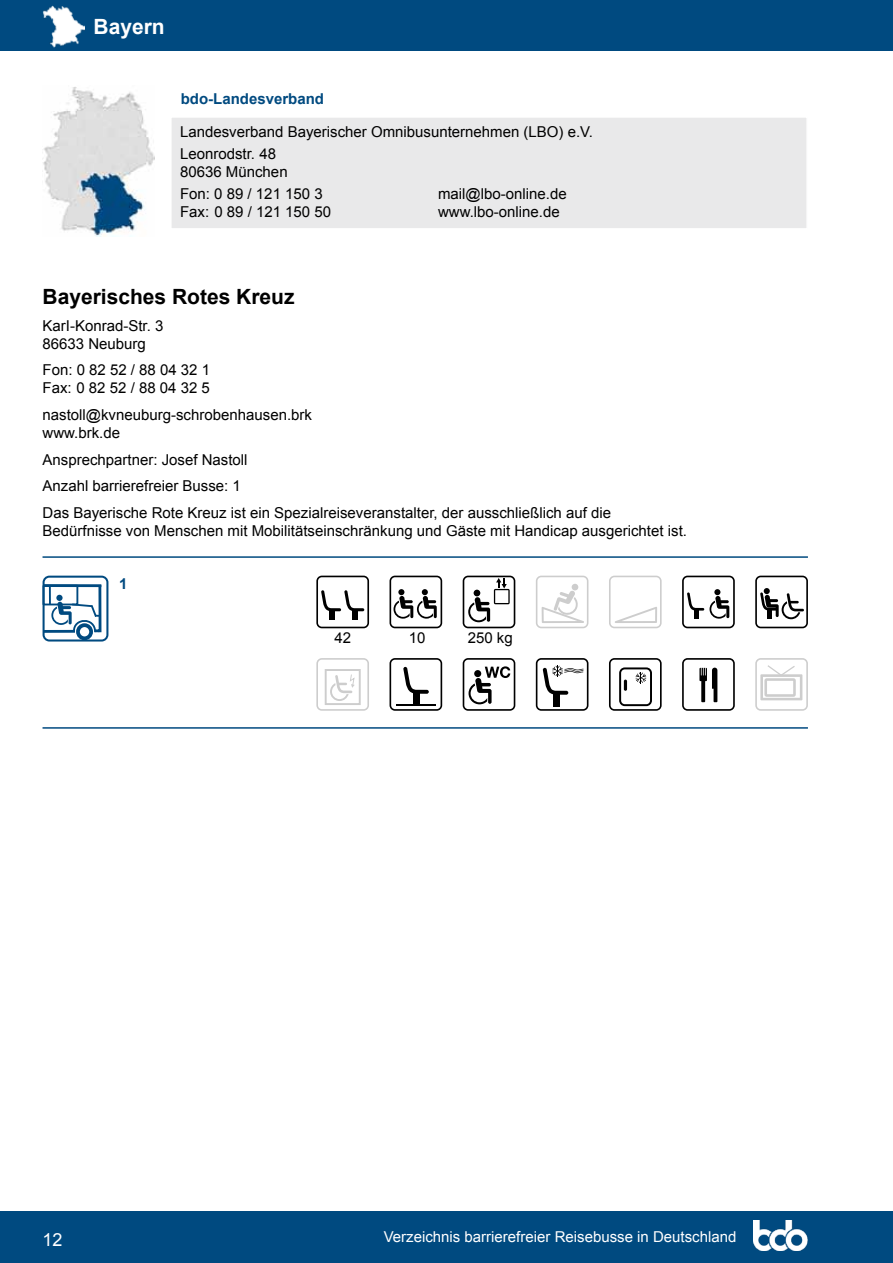
<style>
.page{position:relative;width:893px;height:1263px;background:#fff}
.page>*{position:absolute;margin:0;border:0;box-sizing:border-box;transform-origin:0 0}
.t1{font:700 21px "Arial";color:#000}
.t2{font:700 21px "Arial";color:#fff}
.t3{font:18px "Arial";color:#fff}
.t4{font:15px/18px "Arial";color:#000}
.t5{font:15px "Arial";color:#fff}
.t6{font:700 15px "Arial";color:#004a80}
</style>
<div class="page">
<div style="left:0;top:0;width:893px;height:51px;background:#004a80"></div>
<div style="left:0;top:1212px;width:893px;height:51px;background:#004a80"></div>
<img style="left:754px;top:1220px;width:54px;height:30px">
<img style="left:43px;top:87px;width:111px;height:149px">
<div style="left:171px;top:117px;width:636px;height:112px;background:#e9e9ea"></div>
<div style="left:170px;top:116px;width:638px;height:114px;border:2px solid #fff"></div>
<hr style="left:43px;top:556px;width:765px;height:2px;background:#004a80">
<hr style="left:43px;top:727px;width:765px;height:2px;background:#004a80">
<svg style="left:43px;top:576px;width:65px;height:65px"></svg>
<img style="left:43px;top:5px;width:41px;height:42px">
<svg style="left:463px;top:658px;width:52px;height:53px"></svg>
<svg style="left:536px;top:658px;width:52px;height:53px"></svg>
<svg style="left:609px;top:658px;width:53px;height:53px"></svg>
<svg style="left:755px;top:658px;width:53px;height:53px"></svg>
<svg style="left:682px;top:658px;width:53px;height:53px"></svg>
<svg style="left:316px;top:576px;width:53px;height:52px"></svg>
<div style="left:352px;top:611px;width:5px;height:9px;background:#000"></div>
<svg style="left:389px;top:576px;width:53px;height:52px"></svg>
<svg style="left:316px;top:658px;width:53px;height:53px"></svg>
<svg style="left:463px;top:576px;width:52px;height:52px"></svg>
<svg style="left:682px;top:576px;width:53px;height:52px"></svg>
<svg style="left:755px;top:576px;width:53px;height:52px"></svg>
<svg style="left:536px;top:576px;width:52px;height:52px"></svg>
<svg style="left:389px;top:658px;width:53px;height:53px"></svg>
<div style="left:413px;top:693px;width:7px;height:12px;background:#000"></div>
<hr style="left:396px;top:704px;width:40px;height:2px;background:#000">
<svg style="left:609px;top:576px;width:53px;height:52px"></svg>
<h1 class="t2" style="left:94px;top:13px;width:73px">Bayern</h1>
<p class="t6" style="left:181px;top:89px;width:145px">bdo-Landesverband</p>
<p class="t4" style="left:180px;top:121px;width:415px;line-height:22.2px">Landesverband Bayerischer Omnibusunternehmen (LBO) e.V.<br>Leonrodstr. 48</p>
<p class="t4" style="left:180px;top:161px;width:144px;line-height:22.2px">80636 München<br>Fon: 0 89 / 121 150 3</p>
<p class="t4" style="left:438px;top:185px;width:130px">mail@lbo-online.de</p>
<p class="t4" style="left:180px;top:203px;width:153px">Fax: 0 89 / 121 150 50</p>
<p class="t4" style="left:438px;top:203px;width:123px">www.lbo-online.de</p>
<h1 class="t1" style="left:43px;top:283px;width:254px">Bayerisches Rotes Kreuz</h1>
<p class="t4" style="left:43px;top:317px;width:122px">KarI-Konrad-Str. 3<br>86633 Neuburg</p>
<p class="t4" style="left:43px;top:361px;width:169px">Fon: 0 82 52 / 88 04 32 1<br>Fax: 0 82 52 / 88 04 32 5</p>
<p class="t4" style="left:43px;top:406px;width:271px">nastoll@kvneuburg-schrobenhausen.brk www.brk.de</p>
<p class="t4" style="left:43px;top:446px;width:570px;line-height:26.5px">Ansprechpartner: Josef Nastoll<br>Anzahl barrierefreier Busse: 1<br>Das Bayerische Rote Kreuz ist ein Spezialreiseveranstalter, der ausschließlich auf die</p>
<p class="t4" style="left:43px;top:521px;width:646px">Bedürfnisse von Menschen mit Mobilitätseinschränkung und Gäste mit Handicap ausgerichtet ist.</p>
<p class="t6" style="left:119px;top:573px;width:10px">1</p>
<p class="t4" style="left:334px;top:629px;width:18px">42</p>
<p class="t4" style="left:409px;top:629px;width:18px">10</p>
<p class="t4" style="left:468px;top:629px;width:47px">250 kg</p>
<p class="t3" style="left:43px;top:1228px;width:22px">12</p>
<p class="t5" style="left:384px;top:1227px;width:354px">Verzeichnis barrierefreier Reisebusse in Deutschland</p>
</div>
